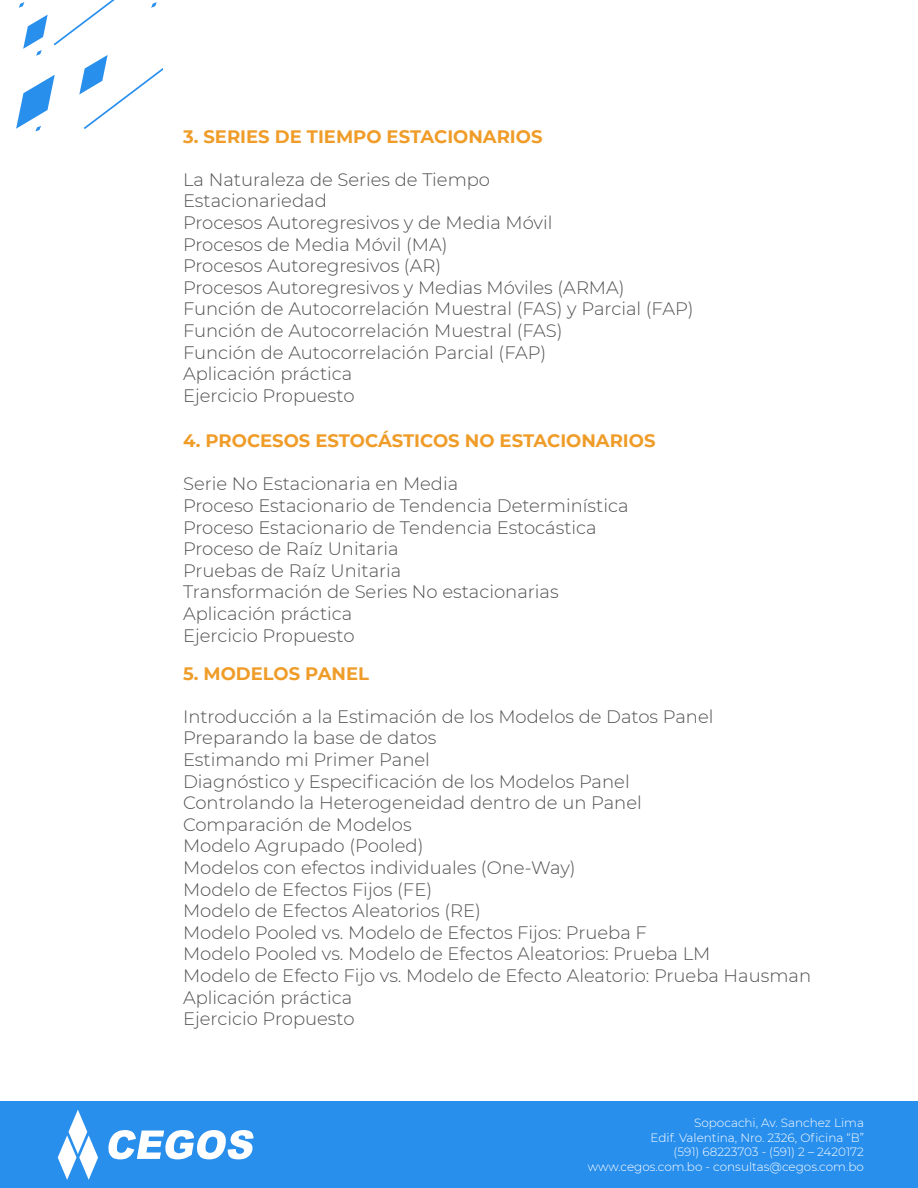
<style>
.page{position:relative;width:918px;height:1188px;background:#fff}
.page>*{position:absolute;margin:0;border:0;box-sizing:border-box;transform-origin:0 0}
.t1{font:300 18px "Montserrat";color:#505052}
.t2{font:700 18px "Montserrat";color:#ef9c29}
.t3{font:300 12px "Montserrat";color:#fff}
</style>
<div class="page">
<svg style="left:16px;top:0;width:147px;height:132px"></svg>
<div style="left:0;top:1101px;width:918px;height:87px;background:#298fed"></div>
<svg style="left:58px;top:1110px;width:40px;height:70px"></svg>
<svg style="left:108px;top:1130px;width:146px;height:29px"></svg>
<p class="t2" style="left:183px;top:123px;width:361px">3. SERIES DE TIEMPO ESTACIONARIOS</p>
<p class="t1" style="left:183px;top:167px;width:309px">La Naturaleza de Series de Tiempo</p>
<p class="t1" style="left:183px;top:189px;width:145px">Estacionariedad</p>
<p class="t1" style="left:183px;top:210px;width:371px">Procesos Autoregresivos y de Media Móvil</p>
<p class="t1" style="left:183px;top:232px;width:266px">Procesos de Media Móvil (MA)</p>
<p class="t1" style="left:183px;top:253px;width:260px">Procesos Autoregresivos (AR)</p>
<p class="t1" style="left:183px;top:275px;width:443px">Procesos Autoregresivos y Medias Móviles (ARMA)</p>
<p class="t1" style="left:183px;top:297px;width:512px">Función de Autocorrelación Muestral (FAS) y Parcial (FAP)</p>
<p class="t1" style="left:183px;top:318px;width:381px">Función de Autocorrelación Muestral (FAS)</p>
<p class="t1" style="left:183px;top:340px;width:365px">Función de Autocorrelación Parcial (FAP)</p>
<p class="t1" style="left:183px;top:361px;width:171px">Aplicación práctica</p>
<p class="t1" style="left:183px;top:383px;width:173px">Ejercicio Propuesto</p>
<p class="t2" style="left:183px;top:428px;width:474px">4. PROCESOS ESTOCÁSTICOS NO ESTACIONARIOS</p>
<p class="t1" style="left:183px;top:472px;width:277px">Serie No Estacionaria en Media</p>
<p class="t1" style="left:183px;top:493px;width:447px">Proceso Estacionario de Tendencia Determinística</p>
<p class="t1" style="left:183px;top:515px;width:415px">Proceso Estacionario de Tendencia Estocástica</p>
<p class="t1" style="left:183px;top:537px;width:217px">Proceso de Raíz Unitaria</p>
<p class="t1" style="left:183px;top:558px;width:220px">Pruebas de Raíz Unitaria</p>
<p class="t1" style="left:183px;top:580px;width:377px">Transformación de Series No estacionarias</p>
<p class="t1" style="left:183px;top:601px;width:171px">Aplicación práctica</p>
<p class="t1" style="left:183px;top:623px;width:173px">Ejercicio Propuesto</p>
<p class="t2" style="left:183px;top:660px;width:187px">5. MODELOS PANEL</p>
<p class="t1" style="left:183px;top:704px;width:532px">Introducción a la Estimación de los Modelos de Datos Panel</p>
<p class="t1" style="left:183px;top:726px;width:255px">Preparando la base de datos</p>
<p class="t1" style="left:183px;top:747px;width:248px">Estimando mi Primer Panel</p>
<p class="t1" style="left:183px;top:769px;width:448px">Diagnóstico y Especificación de los Modelos Panel</p>
<p class="t1" style="left:183px;top:791px;width:460px">Controlando la Heterogeneidad dentro de un Panel</p>
<p class="t1" style="left:183px;top:812px;width:230px">Comparación de Modelos</p>
<p class="t1" style="left:183px;top:834px;width:242px">Modelo Agrupado (Pooled)</p>
<p class="t1" style="left:183px;top:855px;width:394px">Modelos con efectos individuales (One-Way)</p>
<p class="t1" style="left:183px;top:877px;width:251px">Modelo de Efectos Fijos (FE)</p>
<p class="t1" style="left:183px;top:899px;width:300px">Modelo de Efectos Aleatorios (RE)</p>
<p class="t1" style="left:183px;top:920px;width:465px">Modelo Pooled vs. Modelo de Efectos Fijos: Prueba F</p>
<p class="t1" style="left:183px;top:942px;width:529px">Modelo Pooled vs. Modelo de Efectos Aleatorios: Prueba LM</p>
<p class="t1" style="left:183px;top:963px;width:630px">Modelo de Efecto Fijo vs. Modelo de Efecto Aleatorio: Prueba Hausman</p>
<p class="t1" style="left:183px;top:985px;width:171px">Aplicación práctica</p>
<p class="t1" style="left:183px;top:1007px;width:173px">Ejercicio Propuesto</p>
<p class="t3" style="left:694px;top:1115px;width:171px">Sopocachi, Av. Sanchez Lima</p>
<p class="t3" style="left:651px;top:1129px;width:215px">Edif. Valentina, Nro. 2326, Oficina “B”</p>
<p class="t3" style="left:674px;top:1144px;width:192px">(591) 68223703 - (591) 2 – 2420172</p>
<p class="t3" style="left:588px;top:1158px;width:278px">www.cegos.com.bo - consultas@cegos.com.bo</p>
</div>
